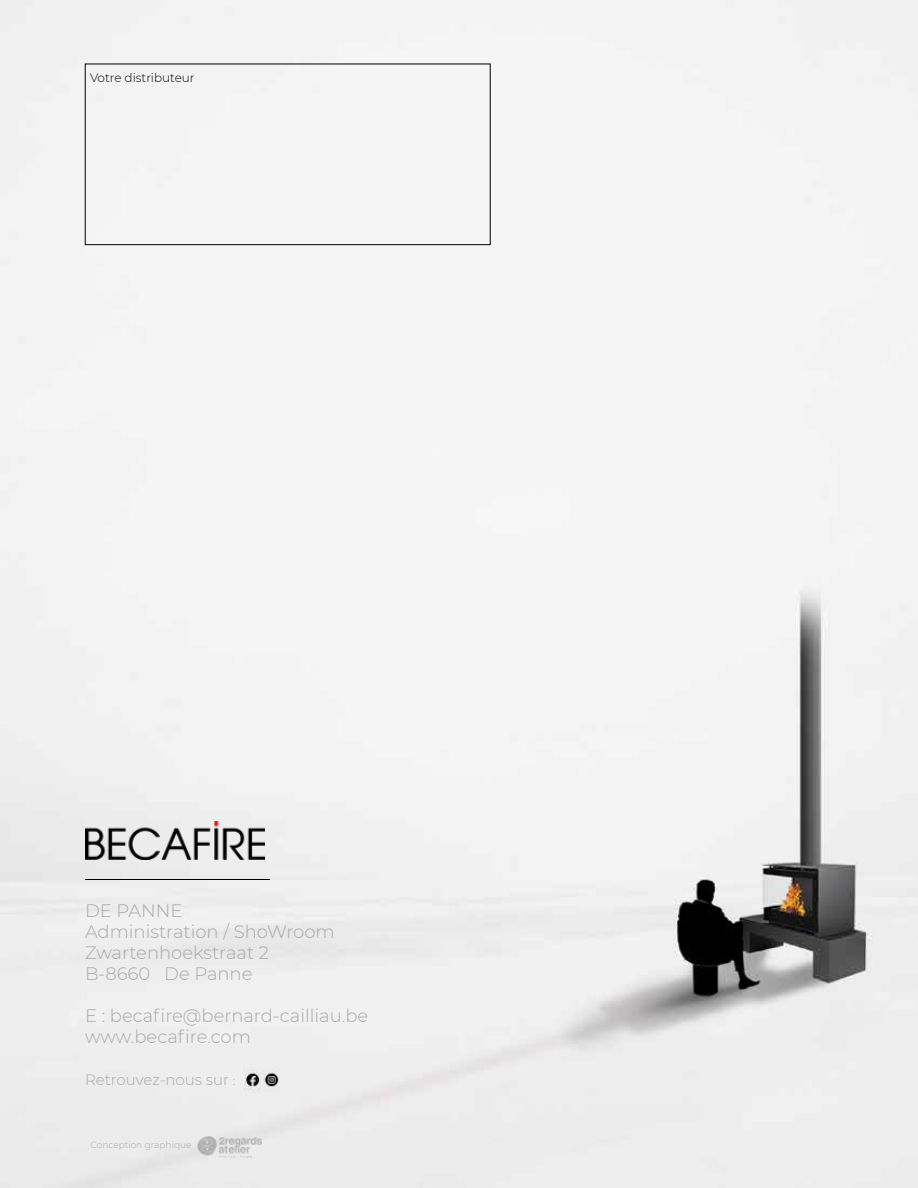
<style>
.page{position:relative;width:918px;height:1188px;background:#f3f3f3}
.page>*{position:absolute;margin:0;border:0;box-sizing:border-box;transform-origin:0 0}
.t1{font:300 18px/21px "Montserrat";color:#a7a9ac}
.t2{font:300 15px "Montserrat";color:#a7a9ac}
.t3{font:300 12px "Montserrat";color:#000}
.t4{font:300 9px "Montserrat";color:#a7a9ac}
.s1{font-size:12px}
</style>
<div class="page">
<img style="left:237px;top:1066px;width:18px;height:27px">
<img style="left:255px;top:1066px;width:32px;height:27px">
<img style="left:85px;top:821px;width:179px;height:39px">
<img style="left:198px;top:1136px;width:63px;height:21px">
<hr style="left:85px;top:879px;width:185px;height:1px;background:#000">
<div style="left:85px;top:64px;width:406px;height:181px;border:1px solid #000"></div>
<p class="t3" style="left:90px;top:70px;width:106px">Votre distributeur</p>
<p class="t1" style="left:85px;top:899px;width:251px">DE PANNE<br>Administration / ShoWroom<br>Zwartenhoekstraat 2<br>B-8660 De Panne</p>
<p class="t1" style="left:85px;top:1004px;width:285px">E : becafire@bernard-cailliau.be www.becafire.com</p>
<p class="t2" style="left:85px;top:1069px;width:152px">Retrouvez-nous sur <span class="s1">:</span></p>
<p class="t4" style="left:91px;top:1138px;width:102px">Conception graphique</p>
</div>
